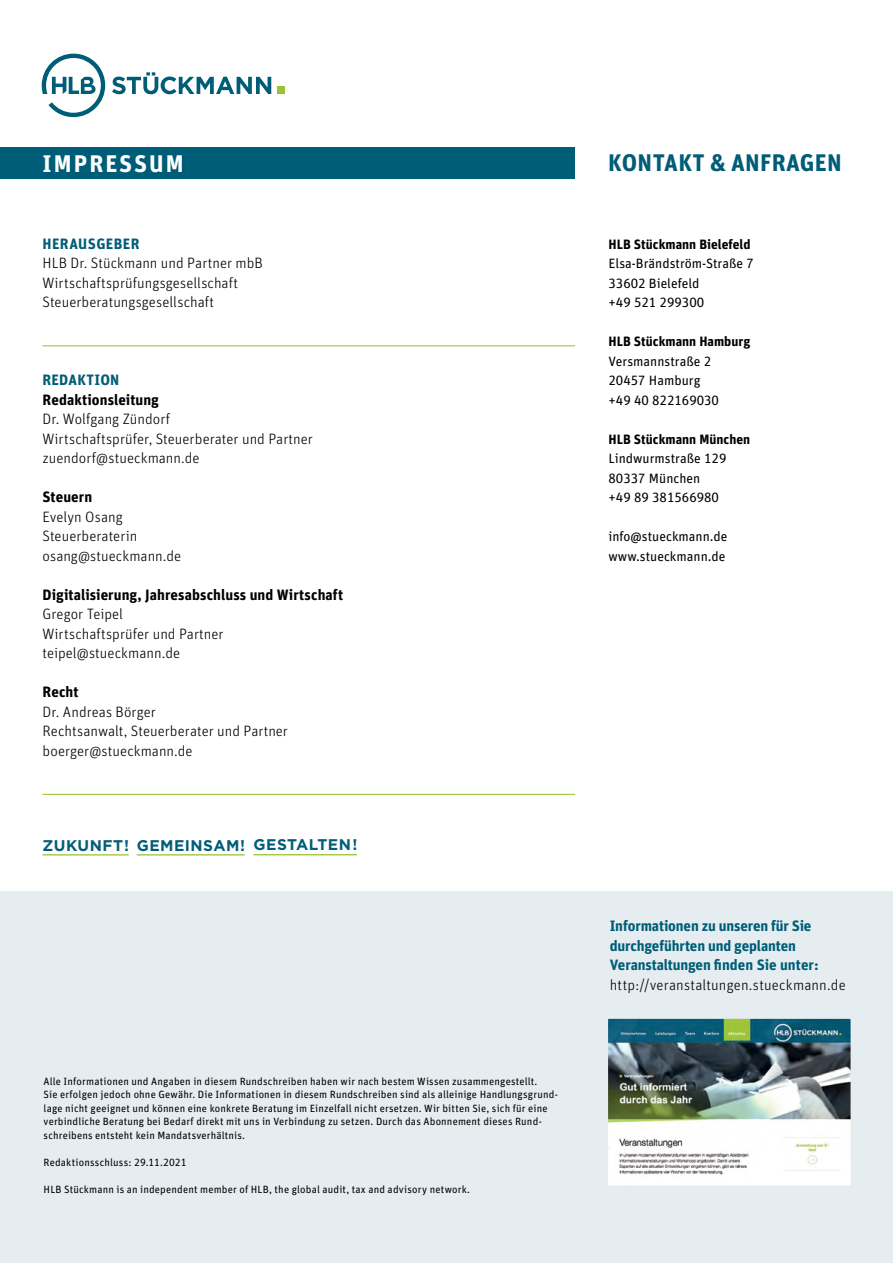
<style>
.page{position:relative;width:893px;height:1263px;background:#fff}
.page>*{position:absolute;margin:0;border:0;box-sizing:border-box;transform-origin:0 0}
.t1{font:700 24px "Unit Pro";letter-spacing:.015em;color:#005d77}
.t2{font:700 24px "Unit Pro";color:#fff}
.t3{font:700 15.45px "Gotham";letter-spacing:.03em;color:#005d77}
.t4{font:300 15px/19.5px "Unit Pro";letter-spacing:.005em;color:#000}
.t5{font:700 15px/19.5px "Unit Pro";letter-spacing:-.01em;color:#005d77}
.t6{font:700 15px "Unit Pro";letter-spacing:.005em;color:#000}
.t7{font:13.5px/19.5px "Unit Pro";color:#000}
.t8{font:700 13.5px "Unit Pro";color:#000}
.t9{font:10.5px/13.5px "Unit Pro";letter-spacing:.015em;color:#000}
</style>
<div class="page">
<div style="left:0;top:891px;width:893px;height:372px;background:#e6edf0"></div>
<div style="left:0;top:147px;width:574px;height:32px;background:#005d77"></div>
<hr style="left:43px;top:345px;width:532px;height:1px;background:#9cc235">
<hr style="left:43px;top:794px;width:532px;height:1px;background:#9cc235">
<img style="left:608px;top:1019px;width:242px;height:166px">
<svg style="left:42px;top:54px;width:63px;height:63px"></svg>
<svg style="left:112px;top:72px;width:159px;height:22px"></svg>
<div style="left:277px;top:87px;width:7px;height:7px;background:#9cc235"></div>
<hr style="left:43px;top:854px;width:86px;height:1px;background:#9cc235">
<hr style="left:137px;top:854px;width:108px;height:1px;background:#9cc235">
<hr style="left:254px;top:854px;width:103px;height:1px;background:#9cc235">
<h1 class="t2" style="left:43px;top:148px;width:92px">IMPRESSU</h1>
<h1 class="t2" style="left:166px;top:148px;width:19px">M</h1>
<h3 class="t5" style="left:43px;top:234px;width:46px">HERAUSG</h3>
<h3 class="t5" style="left:106px;top:234px;width:34px">EBER</h3>
<h3 class="t4" style="left:43px;top:253px;width:222px">HLB Dr. Stückmann und Partner mbB<br>Wirtschaftsprüfungsgesellschaft<br>Steuerberatungsgesellschaft</h3>
<h3 class="t5" style="left:43px;top:370px;width:78px">REDAKTION</h3>
<h3 class="t6" style="left:43px;top:390px;width:118px">Redaktionsleitung</h3>
<h3 class="t4" style="left:43px;top:409px;width:272px">Dr. Wolfgang Zündorf<br>Wirtschaftsprüfer, Steuerberater und Partner zuendorf@stueckmann.de</h3>
<h3 class="t6" style="left:43px;top:487px;width:51px">Steuern</h3>
<h3 class="t4" style="left:43px;top:507px;width:140px">Evelyn Osang<br>Steuerberaterin osang@stueckmann.de</h3>
<h3 class="t6" style="left:43px;top:585px;width:302px">Digitalisierung, Jahresabschluss und Wirtschaft</h3>
<h3 class="t4" style="left:43px;top:604px;width:182px">Gregor Teipel<br>Wirtschaftsprüfer und Partner teipel@stueckmann.de</h3>
<h3 class="t6" style="left:43px;top:682px;width:38px">Recht</h3>
<h3 class="t4" style="left:43px;top:702px;width:247px">Dr. Andreas Börger<br>Rechtsanwalt, Steuerberater und Partner boerger@stueckmann.de</h3>
<h2 class="t3" style="left:43px;top:836px;width:316px">ZUKUNFT! GEMEINSAM! GESTALTEN!</h2>
<p class="t9" style="left:44px;top:1074px;width:516px">Alle Informationen und Angaben in diesem Rundschreiben haben wir nach bestem Wissen zusammengestellt.<br>Sie erfolgen jedoch ohne Gewähr. Die Informationen in diesem Rundschreiben sind als alleinige Handlungsgrund&shy;lage nicht geeignet und können eine konkrete Beratung im Einzelfall nicht ersetzen. Wir bitten Sie, sich für eine verbindliche Beratung bei Bedarf direkt mit uns in Verbindung zu setzen. Durch das Abonnement dieses Rund&shy;schreibens entsteht kein Mandatsverhältnis.</p>
<p class="t9" style="left:44px;top:1155px;width:144px">Redaktionsschluss: 29.11.2021</p>
<p class="t9" style="left:44px;top:1182px;width:428px">HLB Stückmann is an independent member of HLB, the global audit, tax and advisory network.</p>
<h1 class="t1" style="left:608px;top:147px;width:44px">Kontakt</h1>
<h1 class="t1" style="left:710px;top:147px;width:133px">&amp; ANFRAGEN</h1>
<p class="t8" style="left:609px;top:235px;width:143px">HLB Stückmann Bielefeld</p>
<p class="t7" style="left:609px;top:254px;width:147px">Elsa-Brändström-Straße 7<br>33602 Bielefeld<br>+49 521 299300</p>
<p class="t8" style="left:609px;top:333px;width:143px">HLB Stückmann Hamburg</p>
<p class="t7" style="left:609px;top:351px;width:112px">Versmannstraße 2<br>20457 Hamburg +49 40 822169030</p>
<p class="t8" style="left:609px;top:430px;width:143px">HLB Stückmann München</p>
<p class="t7" style="left:609px;top:449px;width:119px">Lindwurmstraße 129<br>80337 München<br>+49 89 381566980</p>
<p class="t7" style="left:609px;top:527px;width:120px">info@stueckmann.de www.stueckmann.de</p>
<h3 class="t5" style="left:610px;top:916px;width:211px">Informationen zu unseren für Sie durchgeführten und geplanten<br>Veranstaltungen finden Sie unter:</h3>
<h3 class="t4" style="left:610px;top:975px;width:237px">http://veranstaltungen.stueckmann.de</h3>
</div>
